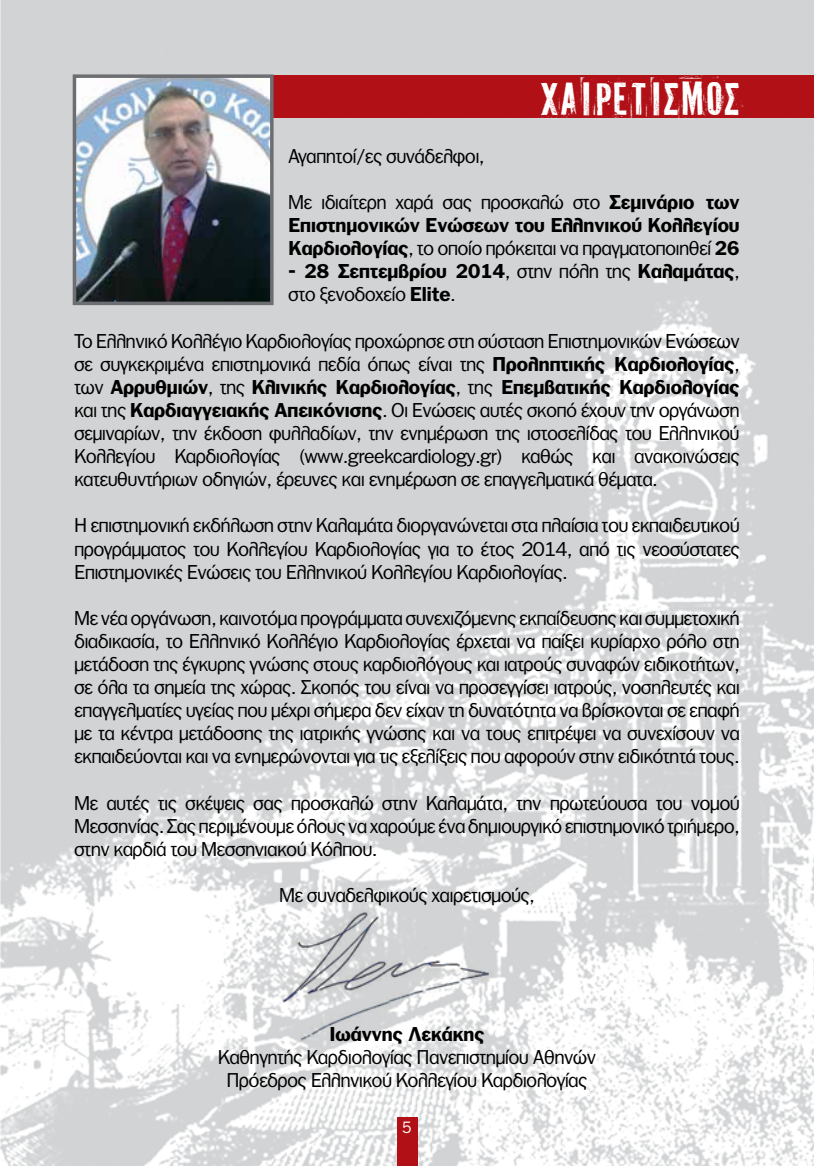
<style>
.page{position:relative;width:814px;height:1166px;background:#fff}
.page>*{position:absolute;margin:0;border:0;box-sizing:border-box;transform-origin:0 0}
.t1{font:43.75px "PF Fuel";color:#fff}
.t2{font:19.25px/23.1px "PF Franklin Gothic";color:#000;text-align:justify}
.t3{font:700 19.25px/23.1px "PF Franklin Gothic";color:#000;text-align:justify}
.t4{font:15.75px "PF Franklin Gothic";color:#fff;scale:.95 1}
.s1{font-weight:400}
.s2{font-weight:700}
</style>
<div class="page">
<img style="left:0;top:0;width:814px;height:1166px">
<div style="left:75px;top:75px;width:739px;height:43px;background:#b11116"></div>
<img style="left:78px;top:79px;width:190px;height:221px">
<div style="left:73px;top:74px;width:200px;height:231px;border:4px solid #6d6e71"></div>
<div style="left:396px;top:1117px;width:21px;height:49px;background:#b11116"></div>
<img style="left:282px;top:908px;width:211px;height:134px">
<h1 class="t1" style="left:540px;top:70px;width:200px">ΧΑΙΡΕΤΙΣΜΟΣ</h1>
<p class="t2" style="left:288px;top:144px;width:197px">Αγαπητοί/ες συνάδελφοι,</p>
<p class="t3" style="left:288px;top:190px;width:452px"><span class="s1">Με ιδιαίτερη χαρά σας προσκαλώ στο</span> Σεμινάριο των Επιστημονικών Ενώσεων του Ελληνικού Κολλεγίου Καρδιολογίας<span class="s1">, το οποίο πρόκειται να πραγματοποιηθεί</span> 26</p>
<p class="t3" style="left:288px;top:260px;width:452px">- 28 Σεπτεμβρίου 2014<span class="s1">, στην πόλη της</span> Καλαμάτας<span class="s1">, στο ξενοδοχείο</span> Elite<span class="s1">.</span></p>
<p class="t2" style="left:74px;top:329px;width:666px">Το Ελληνικό Κολλέγιο Καρδιολογίας προχώρησε στη σύσταση Επιστημονικών Ενώσεων σε συγκεκριμένα επιστημονικά πεδία όπως είναι της <span class="s2">Προληπτικής Καρδιολογίας</span>, των <span class="s2">Αρρυθμιών</span>, της <span class="s2">Κλινικής Καρδιολογίας</span>, της <span class="s2">Επεμβατικής Καρδιολογίας </span>και της <span class="s2">Καρδιαγγειακής Απεικόνισης</span>. Οι Ενώσεις αυτές σκοπό έχουν την οργάνωση σεμιναρίων, την έκδοση φυλλαδίων, την ενημέρωση της ιστοσελίδας του Ελληνικού Κολλεγίου Καρδιολογίας (www.greekcardiology.gr) καθώς και ανακοινώσεις κατευθυντήριων οδηγιών, έρευνες και ενημέρωση σε επαγγελματικά θέματα.</p>
<p class="t2" style="left:74px;top:514px;width:666px">Η επιστημονική εκδήλωση στην Καλαμάτα διοργανώνεται στα πλαίσια του εκπαιδευτικού προγράμματος του Κολλεγίου Καρδιολογίας για το έτος 2014, από τις νεοσύστατες Επιστημονικές Ενώσεις του Ελληνικού Κολλεγίου Καρδιολογίας.</p>
<p class="t2" style="left:74px;top:606px;width:666px">Με νέα οργάνωση, καινοτόμα προγράμματα συνεχιζόμενης εκπαίδευσης και συμμετοχική διαδικασία, το Ελληνικό Κολλέγιο Καρδιολογίας έρχεται να παίξει κυρίαρχο ρόλο στη μετάδοση της έγκυρης γνώσης στους καρδιολόγους και ιατρούς συναφών ειδικοτήτων, σε όλα τα σημεία της χώρας. Σκοπός του είναι να προσεγγίσει ιατρούς, νοσηλευτές και επαγγελματίες υγείας που μέχρι σήμερα δεν είχαν τη δυνατότητα να βρίσκονται σε επαφή με τα κέντρα μετάδοσης της ιατρικής γνώσης και να τους επιτρέψει να συνεχίσουν να εκπαιδεύονται και να ενημερώνονται για τις εξελίξεις που αφορούν στην ειδικότητά τους.</p>
<p class="t2" style="left:74px;top:791px;width:666px">Με αυτές τις σκέψεις σας προσκαλώ στην Καλαμάτα, την πρωτεύουσα του νομού Μεσσηνίας. Σας περιμένουμε όλους να χαρούμε ένα δημιουργικό επιστημονικό τριήμερο, στην καρδιά του Μεσσηνιακού Κόλπου.</p>
<p class="t2" style="left:279px;top:883px;width:257px">Με συναδελφικούς χαιρετισμούς,</p>
<p class="t3" style="left:329px;top:1022px;width:156px">Ιωάννης Λεκάκης</p>
<p class="t2" style="left:218px;top:1045px;width:379px;text-align:center">Καθηγητής Καρδιολογίας Πανεπιστημίου Αθηνών<br>Πρόεδρος Ελληνικού Κολλεγίου Καρδιολογίας</p>
<p class="t4" style="left:402px;top:1119px;width:11px">5</p>
</div>
